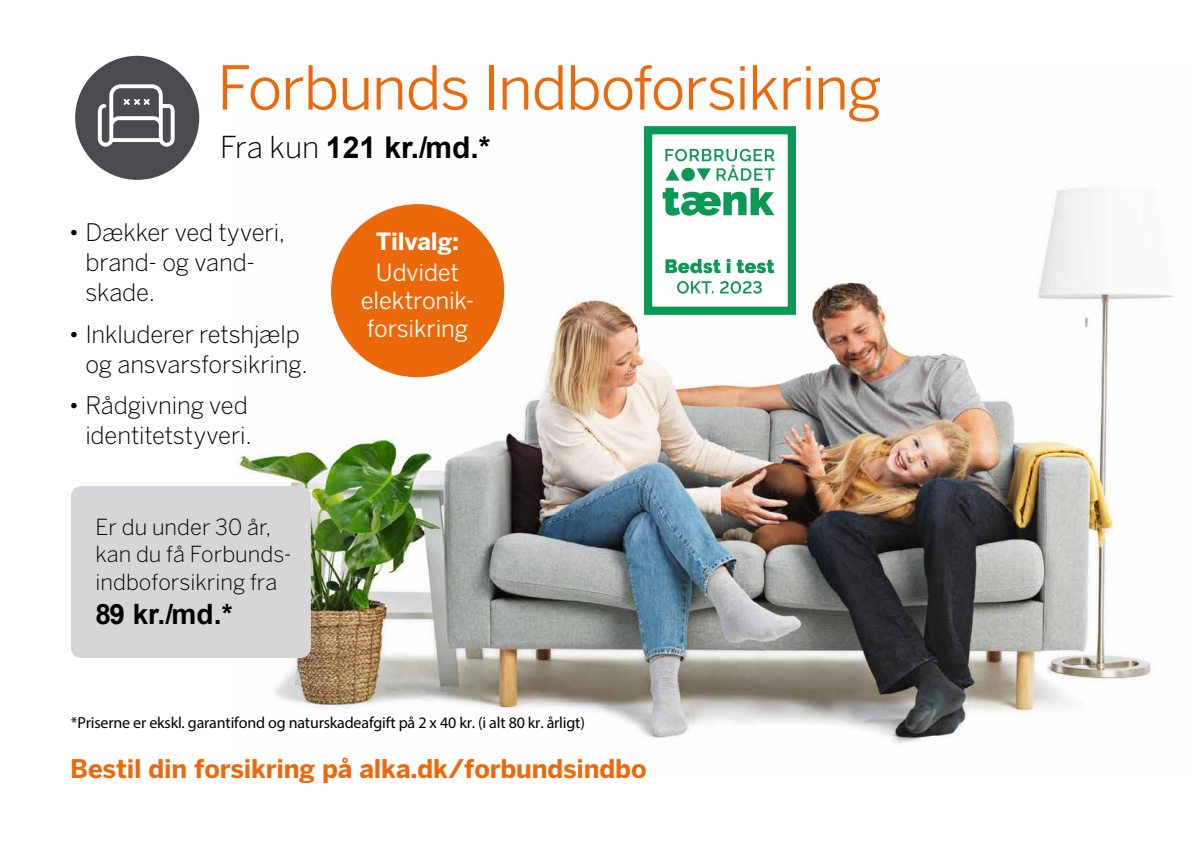
<style>
.page{position:relative;width:1191px;height:842px;background:#fff}
.page>*{position:absolute;margin:0;border:0;box-sizing:border-box;transform-origin:0 0}
.t1{font:60px "Benton Sans";letter-spacing:-.02em;color:#eb690b}
.t2{font:700 30px "Arial";color:#000}
.t3{font:700 28px "Arial";color:#000}
.t4{font:700 25.6px "Benton Sans";letter-spacing:-.005em;color:#eb690b}
.t5{font:300 24px/30px "Benton Sans";letter-spacing:-.005em;color:#000}
.t6{font:23.6px/27.8px "Benton Sans";letter-spacing:-.005em;color:#fff;text-align:center}
.t7{font:700 23.6px "Benton Sans";letter-spacing:-.005em;color:#fff}
.t8{font:300 22px/27.4px "Benton Sans";color:#000}
.t9{font:16px "Myriad Pro";letter-spacing:-.01em;color:#000}
.s1{font-family:"Benton Sans";font-weight:300}
</style>
<div class="page">
<img style="left:236px;top:126px;width:938px;height:618px">
<div style="left:75px;top:56px;width:124px;height:124px;background:#494b4f;border-radius:50%"></div>
<svg style="left:98px;top:84px;width:77px;height:63px"></svg>
<div style="left:71px;top:486px;width:240px;height:172px;background:#d5d6d7;border-radius:10px"></div>
<div style="left:331px;top:204px;width:173px;height:173px;background:#eb690b;border-radius:50%"></div>
<img style="left:645px;top:127px;width:150px;height:187px">
<h1 class="t1" style="left:217px;top:52px;width:666px">Forbunds Indboforsikring</h1>
<p class="t2" style="left:220px;top:126px;width:272px"><span class="s1">Fra kun</span> 121 kr./md.*</p>
<p class="t5" style="left:85px;top:217px;width:201px;text-indent:-17px">• Dækker ved tyveri, brand- og vand&shy;skade.</p>
<p class="t5" style="left:85px;top:319px;width:224px;text-indent:-17px">• Inkluderer retshjælp og ansvarsforsikring.</p>
<p class="t5" style="left:68px;top:390px;width:185px;text-align:right">• Rådgivning ved identitetstyveri.</p>
<p class="t8" style="left:96px;top:513px;width:198px">Er du under 30 år, kan du få Forbunds&shy;indboforsikring fra</p>
<p class="t3" style="left:96px;top:595px;width:139px">89 kr./md.*</p>
<p class="t7" style="left:376px;top:227px;width:85px">Tilvalg:</p>
<p class="t6" style="left:361px;top:259px;width:115px">Udvidet elektronik&shy;forsikring</p>
<p class="t9" style="left:71px;top:713px;width:515px">*Priserne er ekskl. garantifond og naturskadeafgift på 2 x 40 kr. (i alt 80 kr. årligt)</p>
<p class="t4" style="left:70px;top:753px;width:578px">Bestil din forsikring på alka.dk/forbundsindbo</p>
</div>
